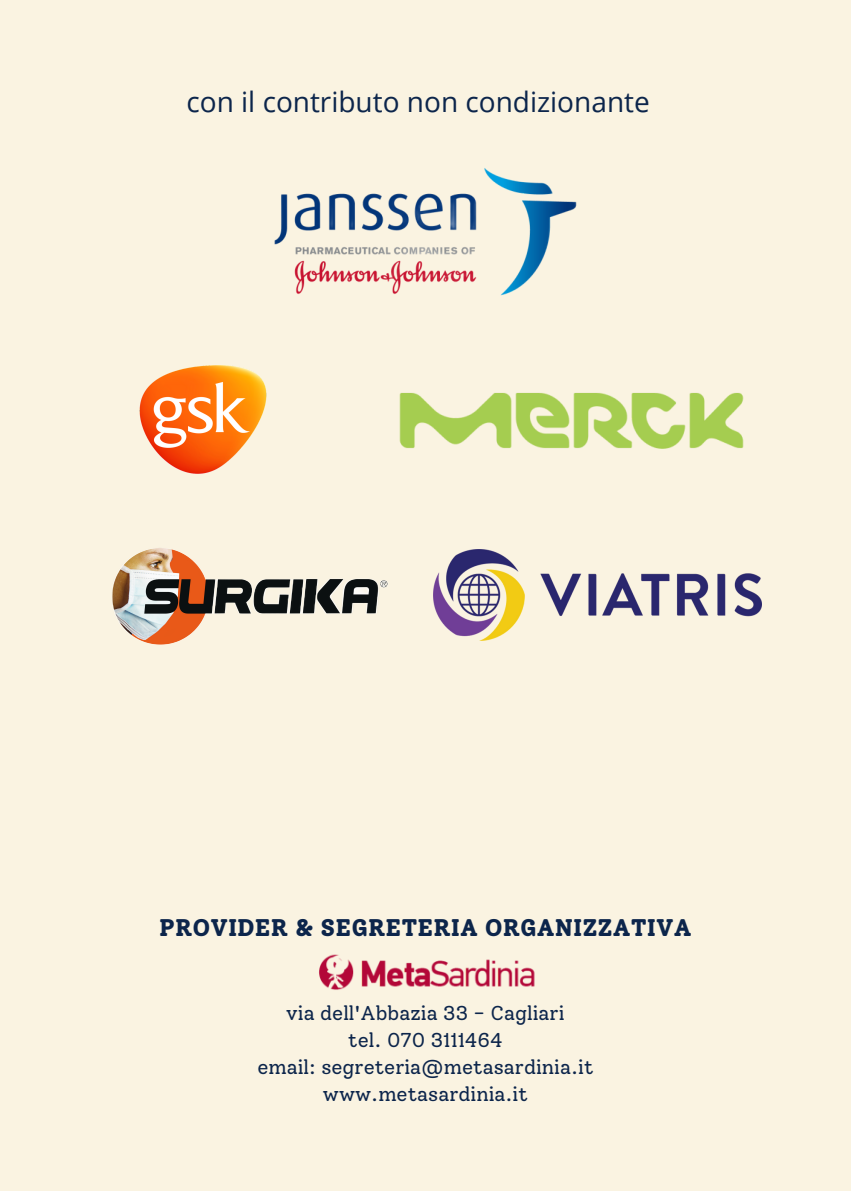
<style>
.page{position:relative;width:851px;height:1191px;background:#fff}
.page>*{position:absolute;margin:0;border:0;box-sizing:border-box;transform-origin:0 0}
.t1{font:28px "Open Sans";color:#0c254b}
.t2{font:800 24px "Solway";color:#0c254b}
.t3{font:20px "Solway";color:#0c254b}
</style>
<div class="page">
<div style="left:0;top:0;width:850px;height:1191px;background:#faf3e1"></div>
<img style="left:319px;top:954px;width:216px;height:36px">
<img style="left:139px;top:365px;width:128px;height:109px">
<img style="left:112px;top:548px;width:276px;height:97px">
<img style="left:399px;top:393px;width:345px;height:56px">
<img style="left:274px;top:168px;width:303px;height:128px">
<img style="left:433px;top:549px;width:328px;height:92px">
<p class="t1" style="left:186px;top:82px;width:464px">con il contributo non condizionante</p>
<p class="t2" style="left:159px;top:913px;width:533px">PROVIDER &amp; SEGRETERIA ORGANIZZATIVA</p>
<p class="t3" style="left:286px;top:1001px;width:280px">via dell'Abbazia 33 - Cagliari</p>
<p class="t3" style="left:348px;top:1028px;width:156px">tel. 070 3111464</p>
<p class="t3" style="left:257px;top:1055px;width:337px">email: segreteria@metasardinia.it</p>
<p class="t3" style="left:323px;top:1082px;width:206px">www.metasardinia.it</p>
</div>
